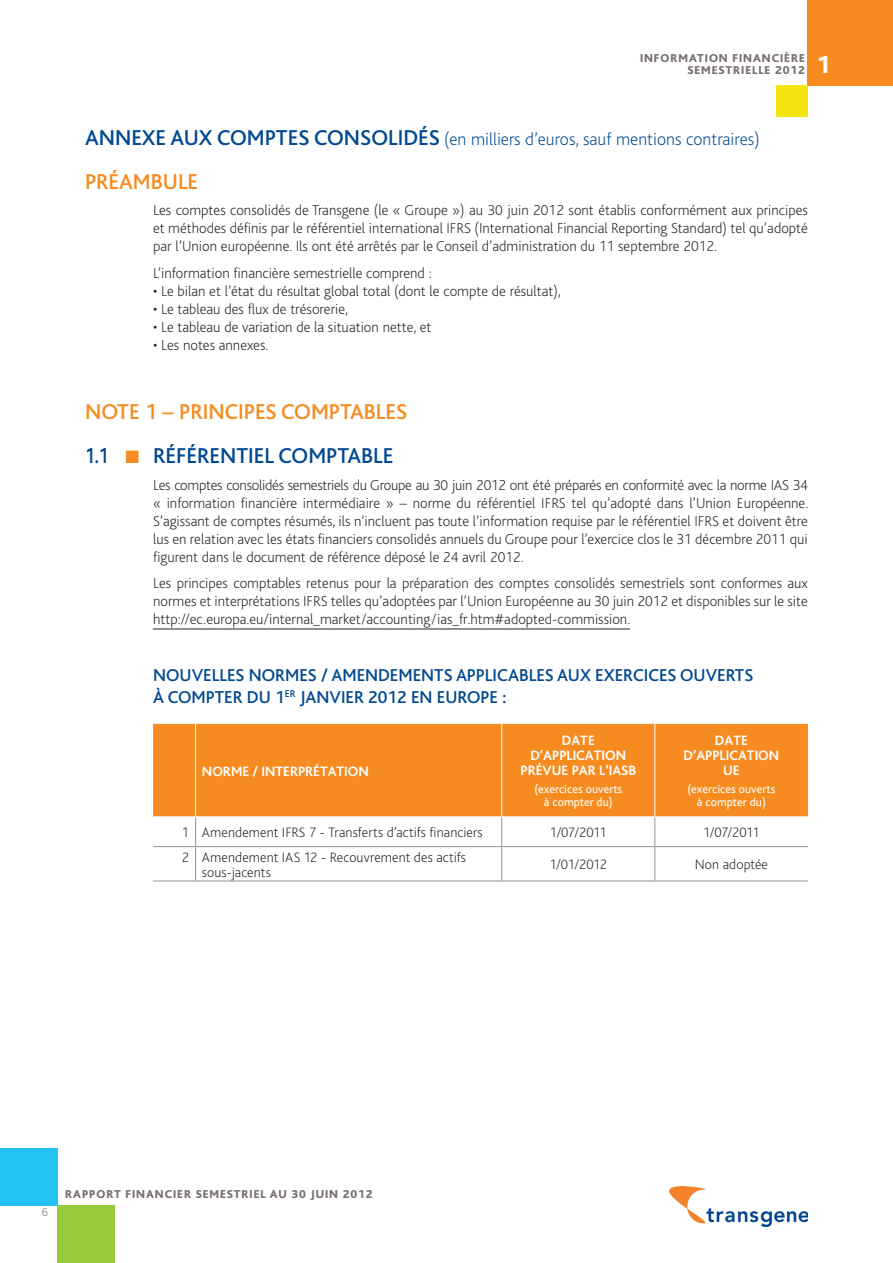
<style>
.page{position:relative;width:893px;height:1263px;background:#fff}
.page>*{position:absolute;margin:0;border:0;box-sizing:border-box;transform-origin:0 0}
.t1{font:800 25.5px "Bliss";color:#fff}
.t2{font:500 22.5px/44px "Bliss";color:#f68b1f}
.t3{font:500 18px/21.6px "Bliss";color:#014990}
.t4{font:200 18px "Bliss";color:#014990}
.t5{font:200 15px/18px "Bliss";color:#231f20;text-align:justify}
.t6{font:200 14.25px/15px "Bliss";letter-spacing:.005em;color:#231f20}
.t7{font:700 14.25px/15px "Bliss";color:#fff;text-align:center}
.t8{font:800 12px/11.9px "Bliss";letter-spacing:.08em;color:#79716f;text-align:right}
.t9{font:12px/13.5px "Bliss";color:#fff;text-align:center}
.t10{font:200 12px "Bliss";color:#79716f}
.s1{font-weight:500;font-size:22.5px}
.s2{font-weight:700;color:#014990}
.s3{color:#014990}
</style>
<div class="page">
<img style="left:669px;top:1186px;width:139px;height:40px">
<div style="left:808px;top:0;width:85px;height:85px;background:#f68b1f"></div>
<div style="left:776px;top:85px;width:32px;height:32px;background:#f4e412"></div>
<div style="left:57px;top:1205px;width:58px;height:58px;background:#99ca3e"></div>
<div style="left:0;top:1148px;width:57px;height:57px;background:#22c2f3"></div>
<hr style="left:153px;top:629px;width:477px;height:1px;background:#231f20">
<div style="left:153px;top:724px;width:655px;height:92px;background:#f68b1f"></div>
<svg style="left:501px;top:817px;width:1px;height:29px"></svg>
<hr style="left:501px;top:847px;width:1px;height:34px;background:#939598">
<svg style="left:654px;top:817px;width:1px;height:29px"></svg>
<hr style="left:654px;top:847px;width:1px;height:34px;background:#939598">
<hr style="left:153px;top:846px;width:43px;height:1px;background:#939598">
<hr style="left:196px;top:846px;width:306px;height:1px;background:#939598">
<hr style="left:502px;top:846px;width:153px;height:1px;background:#939598">
<hr style="left:655px;top:846px;width:153px;height:1px;background:#939598">
<hr style="left:153px;top:881px;width:43px;height:1px;background:#939598">
<hr style="left:196px;top:881px;width:306px;height:1px;background:#939598">
<hr style="left:502px;top:881px;width:153px;height:1px;background:#939598">
<hr style="left:655px;top:881px;width:153px;height:1px;background:#939598">
<svg style="left:195px;top:817px;width:1px;height:29px"></svg>
<hr style="left:195px;top:847px;width:1px;height:34px;background:#939598">
<hr style="left:195px;top:724px;width:1px;height:92px;background:#fff">
<hr style="left:501px;top:724px;width:1px;height:92px;background:#fff">
<hr style="left:654px;top:724px;width:1px;height:92px;background:#fff">
<p class="t8" style="left:640px;top:53px;width:166px">INFORMATION FINANCIÈRE<br>SEMESTRIELLE 2012</p>
<h1 class="t1" style="left:816px;top:51px;width:16px">1</h1>
<p class="t4" style="left:85px;top:130px;width:676px"><span class="s1">ANNEXE AUX COMPTES CONSOLIDÉS</span> (en milliers d’euros, sauf mentions contraires)</p>
<h2 class="t2" style="left:85px;top:160px;width:115px">PRÉAMBULE</h2>
<p class="t5" style="left:153px;top:202px;width:656px">Les comptes consolidés de Transgene (le « Groupe ») au 30 juin 2012 sont établis conformément aux principes et méthodes définis par le référentiel international IFRS (International Financial Reporting Standard) tel qu’adopté par l’Union européenne. Ils ont été arrêtés par le Conseil d’administration du 11 septembre 2012.</p>
<p class="t5" style="left:153px;top:264px;width:280px">L’information financière semestrielle comprend :</p>
<p class="t5" style="left:153px;top:282px;width:409px">• Le bilan et l’état du résultat global total (dont le compte de résultat),</p>
<p class="t5" style="left:153px;top:300px;width:197px">• Le tableau des flux de trésorerie,</p>
<p class="t5" style="left:153px;top:318px;width:280px">• Le tableau de variation de la situation nette, et</p>
<p class="t5" style="left:153px;top:336px;width:117px">• Les notes annexes.</p>
<h2 class="t2" style="left:85px;top:390px;width:324px">NOTE 1 – PRINCIPES COMPTABLES<br><span class="s2">1.1</span> ■ <span class="s3">RÉFÉRENTIEL COMPTABLE</span></h2>
<p class="t5" style="left:153px;top:476px;width:657px">Les comptes consolidés semestriels du Groupe au 30 juin 2012 ont été préparés en conformité avec la norme IAS 34 « information financière intermédiaire » – norme du référentiel IFRS tel qu’adopté dans l’Union Européenne.<br>S’agissant de comptes résumés, ils n’incluent pas toute l’information requise par le référentiel IFRS et doivent être lus en relation avec les états financiers consolidés annuels du Groupe pour l’exercice clos le 31 décembre 2011 qui figurent dans le document de référence déposé le 24 avril 2012.</p>
<p class="t5" style="left:153px;top:575px;width:656px">Les principes comptables retenus pour la préparation des comptes consolidés semestriels sont conformes aux normes et interprétations IFRS telles qu’adoptées par l’Union Européenne au 30 juin 2012 et disponibles sur le site http://ec.europa.eu/internal_market/accounting/ias_fr.htm#adopted-commission.</p>
<p class="t3" style="left:153px;top:665px;width:602px">NOUVELLES NORMES / AMENDEMENTS APPLICABLES AUX EXERCICES OUVERTS<br>À COMPTER DU 1<sup>ER</sup> JANVIER 2012 EN EUROPE :</p>
<p class="t7" style="left:202px;top:764px;width:168px">NORME / INTERPRÉTATION</p>
<p class="t7" style="left:520px;top:733px;width:117px">DATE<br>D’APPLICATION<br>PRÉVUE PAR L’IASB</p>
<p class="t9" style="left:534px;top:782px;width:89px">(exercices ouverts à compter du)</p>
<p class="t7" style="left:683px;top:733px;width:97px">DATE<br>D’APPLICATION<br>UE</p>
<p class="t9" style="left:687px;top:782px;width:89px">(exercices ouverts à compter du)</p>
<p class="t6" style="left:182px;top:825px;width:302px">1 Amendement IFRS 7 - Transferts d’actifs financiers</p>
<p class="t6" style="left:550px;top:825px;width:58px">1/07/2011</p>
<p class="t6" style="left:703px;top:825px;width:58px">1/07/2011</p>
<p class="t6" style="left:202px;top:850px;width:266px;text-indent:-20px">2 Amendement IAS 12 - Recouvrement des actifs sous-jacents</p>
<p class="t6" style="left:550px;top:857px;width:59px">1/01/2012</p>
<p class="t6" style="left:695px;top:857px;width:75px">Non adoptée</p>
<p class="t10" style="left:42px;top:1206px;width:8px">6</p>
<p class="t8" style="left:65px;top:1188px;width:309px">RAPPORT FINANCIER SEMESTRIEL AU 30 JUIN 2012</p>
</div>
